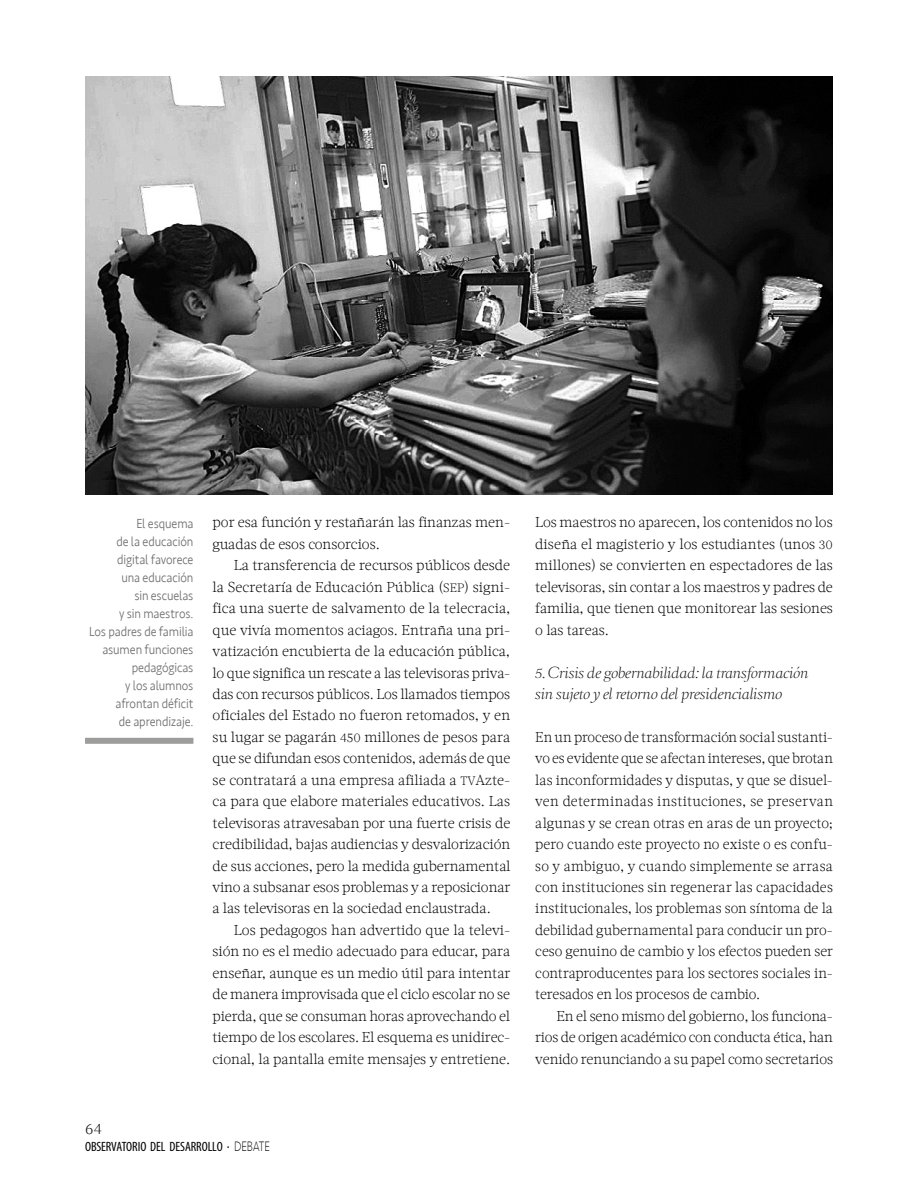
<style>
.page{position:relative;width:918px;height:1188px;background:#fff}
.page>*{position:absolute;margin:0;border:0;box-sizing:border-box;transform-origin:0 0}
.t1{font:300 15px "Acta W01";color:#000}
.t2{font:300 14.25px/21.5px "Acta W01";letter-spacing:-.005em;color:#000;text-align:justify}
.t3{font:italic 300 14.25px/21.5px "Sang Bleu BP";color:#000}
.t4{font:300 13.5px/18px "Seravek";letter-spacing:-.01em;color:#706f6f;text-align:right;scale:.9 1}
.t5{font:condensed 13.5px "Myriad Pro";letter-spacing:-.005em;color:#000}
.s1{font-family:"Acta W01 Light SC850";font-weight:400;font-size:12.15px}
.s2{font-family:"Acta W01 Light SC850";font-weight:400}
.s3{font-size:12.6px}
.s4{font-size:15px}
.s5{font-family:"Seravek";font-weight:200;font-stretch:normal;font-size:14.1px}
</style>
<div class="page">
<img style="left:85px;top:77px;width:748px;height:417px">
<div style="left:85px;top:738px;width:108px;height:6px;background:#9d9d9c"></div>
<p class="t4" style="left:89px;top:515px;width:117px">El esquema<br>de la educación digital favorece<br>una educación<br>sin escuelas<br>y sin maestros.<br>Los padres de familia asumen funciones pedagógicas<br>y los alumnos afrontan déficit<br>de aprendizaje.</p>
<p class="t2" style="left:213px;top:512px;width:299px">por esa función y restañarán las finanzas men&shy;guadas de esos consorcios.</p>
<p class="t2" style="left:213px;top:555px;width:299px;text-indent:21px">La transferencia de recursos públicos desde la Secretaría de Educación Pública (<span class="s1">SEP</span><span class="s2">)</span> signi&shy;fica una suerte de salvamento de la telecracia, que vivía momentos aciagos. Entraña una pri&shy;vatización encubierta de la educación pública, lo que significa un rescate a las televisoras priva&shy;das con recursos públicos. Los llamados tiempos oficiales del Estado no fueron retomados, y en su lugar se pagarán <span class="s3">450</span> millones de pesos para que se difundan esos contenidos, además de que se contratará a una empresa afiliada a <span class="s1">TV</span>Azte&shy;ca para que elabore materiales educativos. Las televisoras atravesaban por una fuerte crisis de credibilidad, bajas audiencias y desvalorización de sus acciones, pero la medida gubernamental vino a subsanar esos problemas y a reposicionar a las televisoras en la sociedad enclaustrada.</p>
<p class="t2" style="left:213px;top:919px;width:299px;text-indent:21px">Los pedagogos han advertido que la televi&shy;sión no es el medio adecuado para educar, para enseñar, aunque es un medio útil para intentar de manera improvisada que el ciclo escolar no se pierda, que se consuman horas aprovechando el tiempo de los escolares. El esquema es unidirec&shy;cional, la pantalla emite mensajes y entretiene.</p>
<p class="t1" style="left:85px;top:1120px;width:18px">64</p>
<p class="t5" style="left:85px;top:1138px;width:187px">OBSERVATORIO DEL DESARROLLO <span class="s4">·</span> <span class="s5">DEBATE</span></p>
<p class="t2" style="left:535px;top:512px;width:299px">Los maestros no aparecen, los contenidos no los diseña el magisterio y los estudiantes (unos <span class="s3">30 </span>millones) se convierten en espectadores de las televisoras, sin contar a los maestros y padres de familia, que tienen que monitorear las sesiones o las tareas.</p>
<p class="t3" style="left:535px;top:661px;width:275px"><span class="s3">5</span>. Crisis de gobernabilidad: la transformación sin sujeto y el retorno del presidencialismo</p>
<p class="t2" style="left:535px;top:726px;width:299px">En un proceso de transformación social sustanti&shy;vo es evidente que se afectan intereses, que brotan las inconformidades y disputas, y que se disuel&shy;ven determinadas instituciones, se preservan algunas y se crean otras en aras de un proyecto; pero cuando este proyecto no existe o es confu&shy;so y ambiguo, y cuando simplemente se arrasa con instituciones sin regenerar las capacidades institucionales, los problemas son síntoma de la debilidad gubernamental para conducir un pro&shy;ceso genuino de cambio y los efectos pueden ser contraproducentes para los sectores sociales in&shy;teresados en los procesos de cambio.</p>
<p class="t2" style="left:535px;top:1005px;width:299px;text-indent:21px">En el seno mismo del gobierno, los funciona&shy;rios de origen académico con conducta ética, han venido renunciando a su papel como secretarios</p>
</div>
